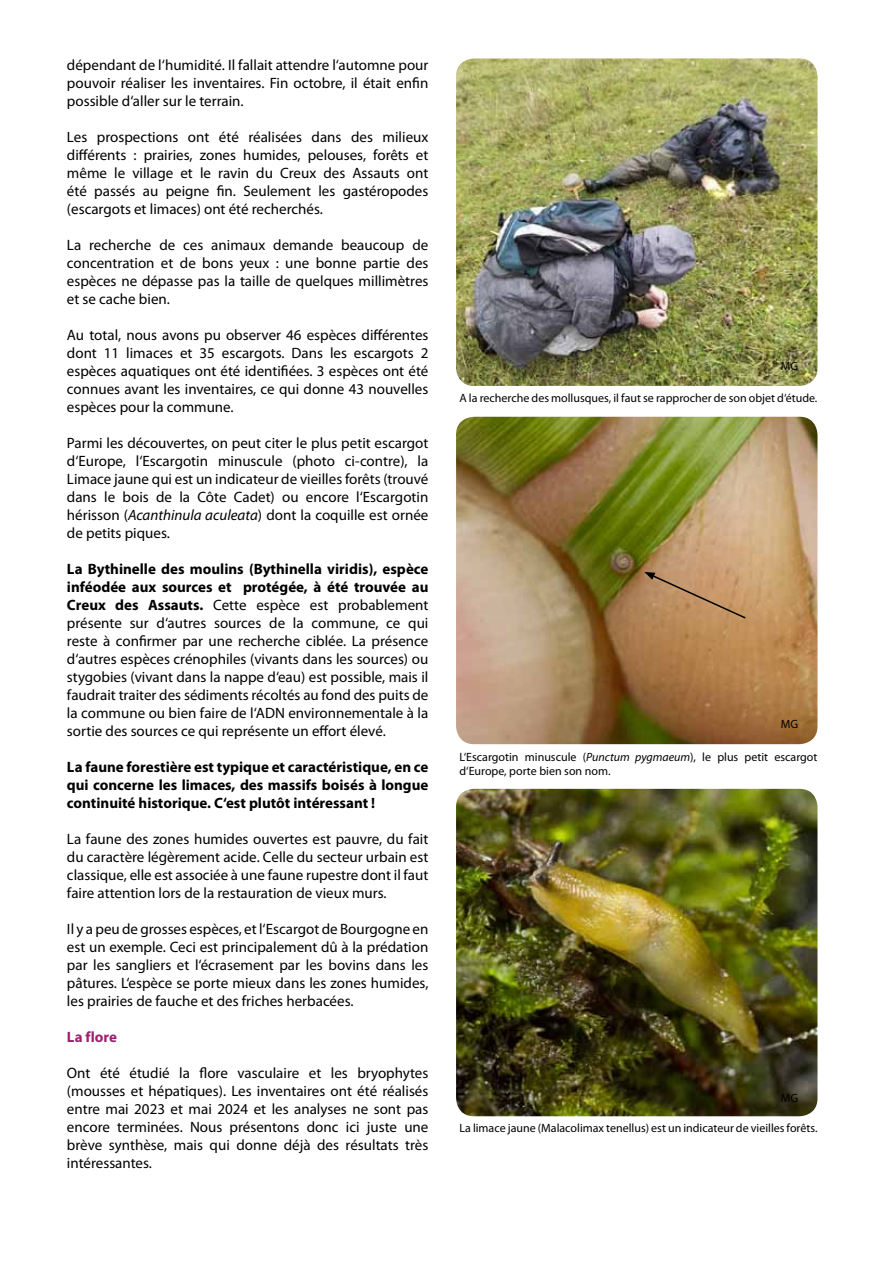
<style>
.page{position:relative;width:893px;height:1263px;background:#fff}
.page>*{position:absolute;margin:0;border:0;box-sizing:border-box;transform-origin:0 0}
.t1{font:15px/18px "Myriad Pro";color:#000;text-align:justify}
.t2{font:700 15px/18px "Myriad Pro";color:#000;text-align:justify}
.t3{font:700 15px "Myriad Pro";color:#9e216c}
.t4{font:12px/14.4px "Myriad Pro";color:#000}
.s1{font-style:italic}
.s2{font-weight:700}
</style>
<div class="page">
<img style="left:456px;top:58px;width:361px;height:328px">
<img style="left:456px;top:417px;width:361px;height:327px">
<img style="left:456px;top:789px;width:361px;height:327px">
<svg style="left:644px;top:572px;width:103px;height:48px;background:#ba8e63"></svg>
<p class="t1" style="left:67px;top:56px;width:363px">dépendant de l‘humidité. Il fallait attendre l‘automne pour pouvoir réaliser les inventaires. Fin octobre, il était enfin possible d‘aller sur le terrain.</p>
<p class="t1" style="left:67px;top:128px;width:363px">Les prospections ont été réalisées dans des milieux différents : prairies, zones humides, pelouses, forêts et même le village et le ravin du Creux des Assauts ont été passés au peigne fin. Seulement les gastéropodes (escargots et limaces) ont été recherchés.</p>
<p class="t1" style="left:67px;top:236px;width:363px">La recherche de ces animaux demande beaucoup de concentration et de bons yeux : une bonne partie des espèces ne dépasse pas la taille de quelques millimètres et se cache bien.</p>
<p class="t1" style="left:67px;top:326px;width:363px">Au total, nous avons pu observer 46 espèces différentes dont 11 limaces et 35 escargots. Dans les escargots 2 espèces aquatiques ont été identifiées. 3 espèces ont été connues avant les inventaires, ce qui donne 43 nouvelles espèces pour la commune.</p>
<p class="t1" style="left:67px;top:434px;width:363px">Parmi les découvertes, on peut citer le plus petit escargot d‘Europe, l‘Escargotin minuscule (photo ci-contre), la Limace jaune qui est un indicateur de vieilles forêts (trouvé dans le bois de la Côte Cadet) ou encore l‘Escargotin hérisson (<span class="s1">Acanthinula aculeata</span>) dont la coquille est ornée de petits piques.</p>
<p class="t1" style="left:67px;top:560px;width:363px"><span class="s2">La Bythinelle des moulins (Bythinella viridis), espèce inféodée aux sources et protégée, à été trouvée au Creux des Assauts.</span> Cette espèce est probablement présente sur d‘autres sources de la commune, ce qui reste à confirmer par une recherche ciblée. La présence d‘autres espèces crénophiles (vivants dans les sources) ou stygobies (vivant dans la nappe d‘eau) est possible, mais il faudrait traiter des sédiments récoltés au fond des puits de la commune ou bien faire de l‘ADN environnementale à la sortie des sources ce qui représente un effort élevé.</p>
<p class="t2" style="left:67px;top:758px;width:363px">La faune forestière est typique et caractéristique, en ce qui concerne les limaces, des massifs boisés à longue continuité historique. C‘est plutôt intéressant !</p>
<p class="t1" style="left:67px;top:830px;width:363px">La faune des zones humides ouvertes est pauvre, du fait du caractère légèrement acide. Celle du secteur urbain est classique, elle est associée à une faune rupestre dont il faut faire attention lors de la restauration de vieux murs.</p>
<p class="t1" style="left:67px;top:920px;width:363px">Il y a peu de grosses espèces, et l‘Escargot de Bourgogne en est un exemple. Ceci est principalement dû à la prédation par les sangliers et l‘écrasement par les bovins dans les pâtures. L‘espèce se porte mieux dans les zones humides, les prairies de fauche et des friches herbacées.</p>
<p class="t3" style="left:67px;top:1027px;width:52px">La flore</p>
<p class="t1" style="left:67px;top:1064px;width:363px">Ont été étudié la flore vasculaire et les bryophytes (mousses et hépatiques). Les inventaires ont été réalisés entre mai 2023 et mai 2024 et les analyses ne sont pas encore terminées. Nous présentons donc ici juste une brève synthèse, mais qui donne déjà des résultats très intéressantes.</p>
<p class="t4" style="left:781px;top:359px;width:19px">MG</p>
<p class="t4" style="left:459px;top:391px;width:359px">A la recherche des mollusques, il faut se rapprocher de son objet d‘étude.</p>
<p class="t4" style="left:781px;top:717px;width:19px">MG</p>
<p class="t4" style="left:459px;top:749px;width:359px">L‘Escargotin minuscule (<span class="s1">Punctum pygmaeum</span>), le plus petit escargot d‘Europe, porte bien son nom.</p>
<p class="t4" style="left:781px;top:1090px;width:19px">MG</p>
<p class="t4" style="left:459px;top:1120px;width:359px">La limace jaune (Malacolimax tenellus) est un indicateur de vieilles forêts.</p>
</div>
